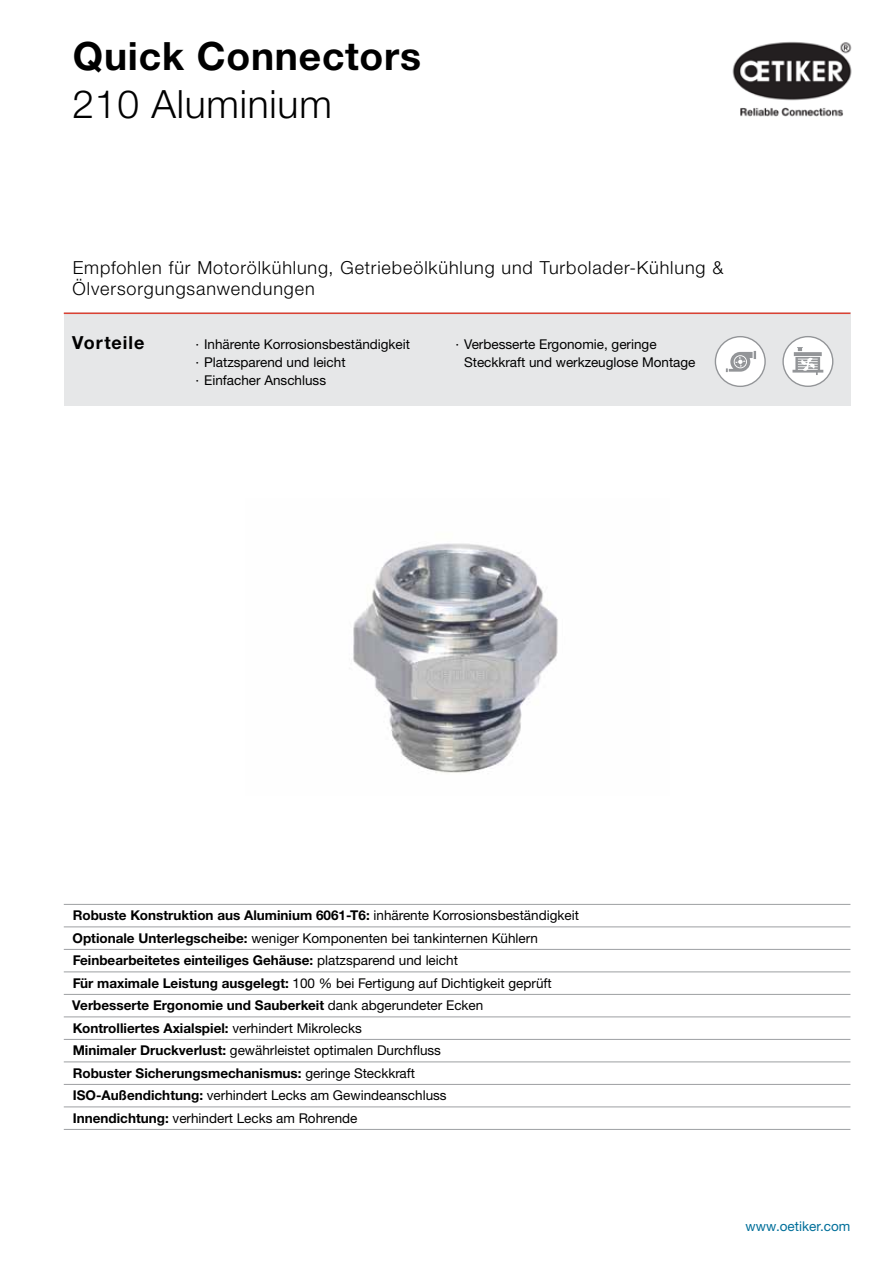
<style>
.page{position:relative;width:893px;height:1263px;background:#fff}
.page>*{position:absolute;margin:0;border:0;box-sizing:border-box;transform-origin:0 0}
.t1{font:700 39px "Helvetica Neue LTW1 G";letter-spacing:.02em;color:#000}
.t2{font:300 39px "Helvetica Neue LTW1 G";letter-spacing:.02em;color:#000}
.t3{font:300 18px/21px "Helvetica Neue LTW1 G";letter-spacing:.05em;color:#000}
.t4{font:700 18px "Helvetica Neue LTW1 G";letter-spacing:.055em;color:#000}
.t5{font:13.5px/22.5px "Helvetica Neue LTW1 G";color:#000}
.t6{font:13.5px "Helvetica Neue LTW1 G";color:#006f9a}
.s1{font-weight:700}
</style>
<div class="page">
<img style="left:353px;top:543px;width:205px;height:230px">
<img style="left:732px;top:42px;width:120px;height:75px">
<div style="left:64px;top:313px;width:786px;height:93px;background:#e6e7e8"></div>
<hr style="left:64px;top:313px;width:786px;height:1px;background:#dc4133">
<svg style="left:782px;top:336px;width:51px;height:51px"></svg>
<svg style="left:715px;top:336px;width:51px;height:51px"></svg>
<hr style="left:64px;top:904px;width:786px;height:1px;background:#9d9fa2">
<hr style="left:64px;top:926px;width:786px;height:1px;background:#9d9fa2">
<hr style="left:64px;top:949px;width:786px;height:1px;background:#9d9fa2">
<hr style="left:64px;top:971px;width:786px;height:1px;background:#9d9fa2">
<hr style="left:64px;top:994px;width:786px;height:1px;background:#9d9fa2">
<hr style="left:64px;top:1016px;width:786px;height:1px;background:#9d9fa2">
<hr style="left:64px;top:1039px;width:786px;height:1px;background:#9d9fa2">
<hr style="left:64px;top:1061px;width:786px;height:1px;background:#9d9fa2">
<hr style="left:64px;top:1084px;width:786px;height:1px;background:#9d9fa2">
<hr style="left:64px;top:1106px;width:786px;height:1px;background:#9d9fa2">
<hr style="left:64px;top:1129px;width:786px;height:1px;background:#9d9fa2">
<h1 class="t1" style="left:73px;top:32px;width:350px">Quick Connectors</h1>
<h1 class="t2" style="left:73px;top:81px;width:261px">210 Aluminium</h1>
<h2 class="t3" style="left:73px;top:257px;width:652px">Empfohlen für Motorölkühlung, Getriebeölkühlung und Turbolader-Kühlung &amp;<br>Ölversorgungsanwendungen</h2>
<h2 class="t4" style="left:72px;top:331px;width:74px">Vorteile</h2>
<p class="t5" style="left:195px;top:335px;width:216px;line-height:18px">· Inhärente Korrosionsbeständigkeit · Platzsparend und leicht<br>· Einfacher Anschluss</p>
<p class="t5" style="left:464px;top:335px;width:233px;line-height:18px;text-indent:-9px">· Verbesserte Ergonomie, geringe<br>Steckkraft und werkzeuglose Montage</p>
<p class="t5" style="left:72px;top:904px;width:508px"><span class="s1">Robuste Konstruktion aus Aluminium 6061-T6:</span> inhärente Korrosionsbeständigkeit <span class="s1">Optionale Unterlegscheibe:</span> weniger Komponenten bei tankinternen Kühlern <span class="s1">Feinbearbeitetes einteiliges Gehäuse:</span> platzsparend und leicht<br><span class="s1">Für maximale Leistung ausgelegt:</span> 100 % bei Fertigung auf Dichtigkeit geprüft <span class="s1">Verbesserte Ergonomie und Sauberkeit</span> dank abgerundeter Ecken<br><span class="s1">Kontrolliertes Axialspiel:</span> verhindert Mikrolecks<br><span class="s1">Minimaler Druckverlust:</span> gewährleistet optimalen Durchfluss<br><span class="s1">Robuster Sicherungsmechanismus:</span> geringe Steckkraft<br><span class="s1">ISO-Außendichtung:</span> verhindert Lecks am Gewindeanschluss<br><span class="s1">Innendichtung:</span> verhindert Lecks am Rohrende</p>
<p class="t6" style="left:745px;top:1217px;width:107px">www.oetiker.com</p>
</div>
